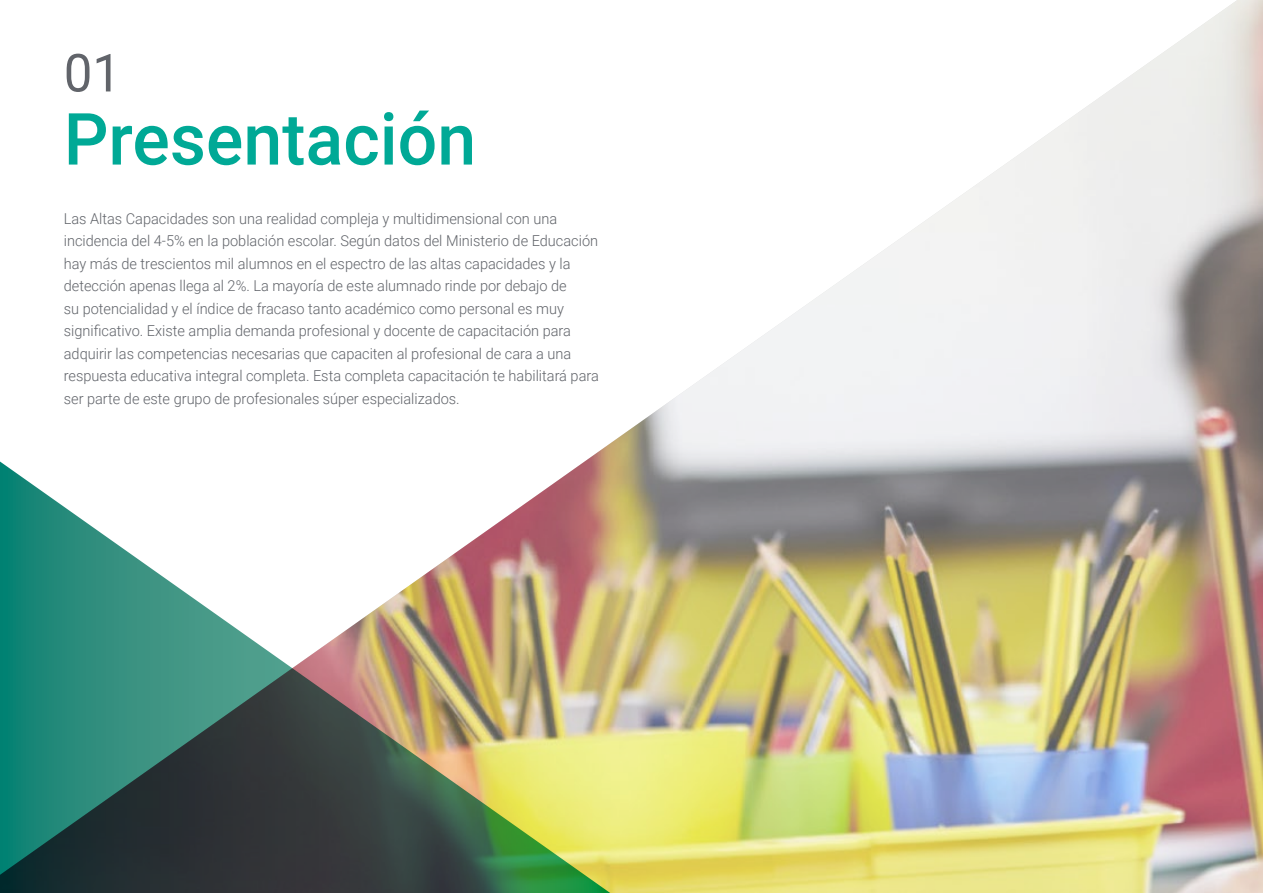
<style>
.page{position:relative;width:1263px;height:893px;background:#fff}
.page>*{position:absolute;margin:0;border:0;box-sizing:border-box;transform-origin:0 0}
.t1{font:500 72px "Roboto";color:#00a996}
.t2{font:52.5px "Roboto";color:#61646a}
.t3{font:300 15px/22.5px "Roboto";color:#61646a}
</style>
<div class="page">
<img style="left:606px;top:0;width:657px;height:893px">
<img style="left:0;top:446px;width:640px;height:447px">
<h2 class="t2" style="left:64px;top:36px;width:59px">01</h2>
<h1 class="t1" style="left:64px;top:89px;width:414px">Presentación</h1>
<p class="t3" style="left:64px;top:207px;width:537px">Las Altas Capacidades son una realidad compleja y multidimensional con una incidencia del 4-5% en la población escolar. Según datos del Ministerio de Educación hay más de trescientos mil alumnos en el espectro de las altas capacidades y la detección apenas llega al 2%. La mayoría de este alumnado rinde por debajo de<br>su potencialidad y el índice de fracaso tanto académico como personal es muy significativo. Existe amplia demanda profesional y docente de capacitación para adquirir las competencias necesarias que capaciten al profesional de cara a una respuesta educativa integral completa. Esta completa capacitación te habilitará para ser parte de este grupo de profesionales súper especializados.</p>
</div>
